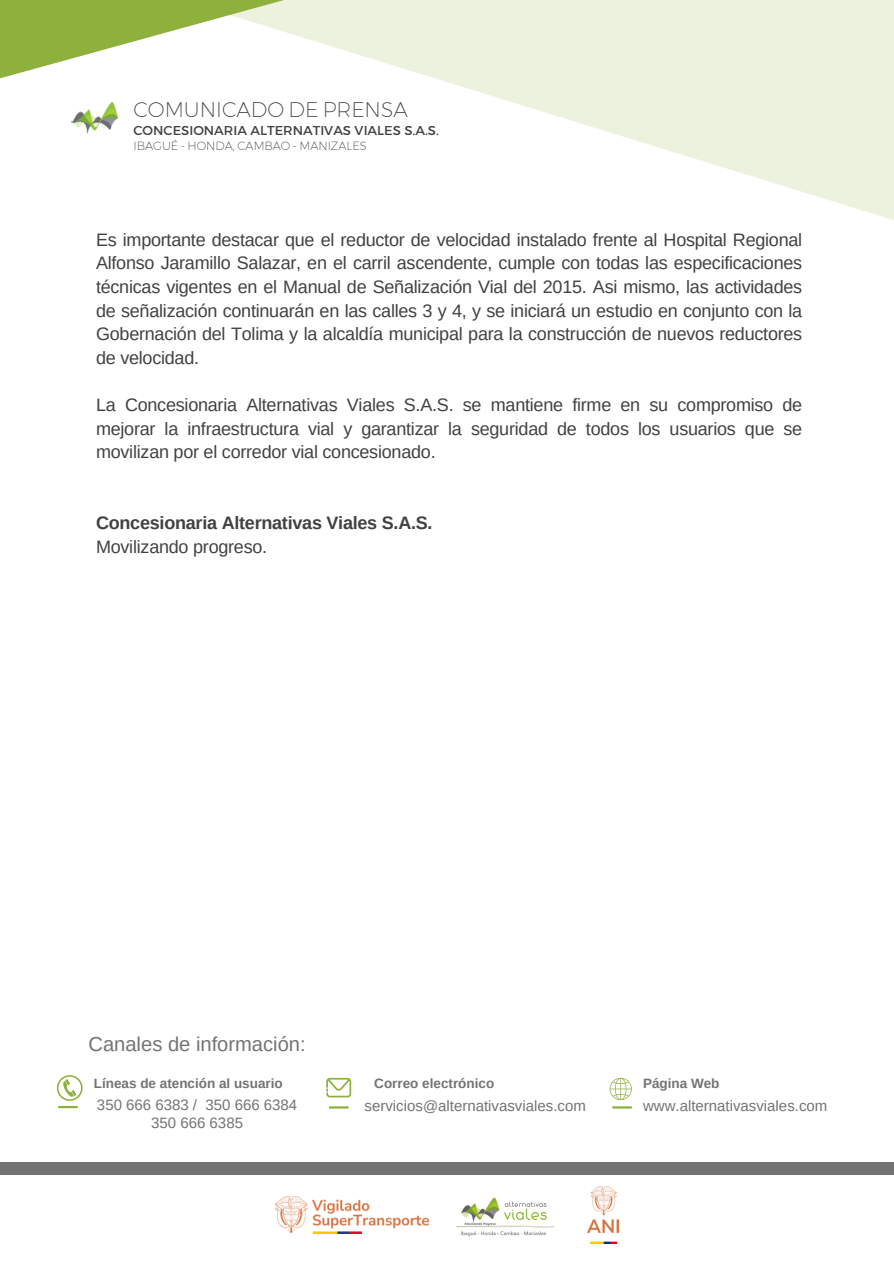
<style>
.page{position:relative;width:894px;height:1264px;background:#fff}
.page>*{position:absolute;margin:0;border:0;box-sizing:border-box;transform-origin:0 0}
.t1{font:300 20.55px "Kief Montaser Extra";color:#424141}
.t2{font:20.1px "Arimo";color:#737373}
.t3{font:18px/23.7px "Arimo";letter-spacing:-.015em;color:#424141;text-align:justify}
.t4{font:700 18px/23.7px "Arimo";letter-spacing:-.015em;color:#424141}
.t5{font:15px/18px "Arimo";color:#737373;text-align:center}
.t6{font:700 13.5px "Arimo";color:#737373}
.t7{font:13.05px "Kief Montaser Regular";color:#424141}
.t8{font:300 11.55px "Kief Montaser Extra";color:#424141}
.s1{font-weight:400}
</style>
<div class="page">
<img style="left:456px;top:1197px;width:98px;height:39px">
<img style="left:275px;top:1196px;width:153px;height:37px">
<img style="left:587px;top:1186px;width:31px;height:56px">
<svg style="left:609px;top:1077px;width:22px;height:23px"></svg>
<svg style="left:326px;top:1077px;width:25px;height:19px"></svg>
<svg style="left:329px;top:1106px;width:19px;height:2px"></svg>
<svg style="left:612px;top:1106px;width:19px;height:2px"></svg>
<hr style="left:58px;top:1105px;width:20px;height:3px;background:#8eb03c">
<svg style="left:57px;top:1075px;width:26px;height:25px"></svg>
<div style="left:0;top:1161px;width:893px;height:13px;background:#737373"></div>
<svg style="left:817px;top:196px;width:76px;height:24px"></svg>
<svg style="left:0;top:0;width:893px;height:196px"></svg>
<img style="left:71px;top:102px;width:50px;height:32px">
<h4 class="t1" style="left:133px;top:97px;width:275px">COMUNICADO DE PRENSA</h4>
<p class="t7" style="left:133px;top:122px;width:307px">CONCESIONARIA ALTERNATIVAS VIALES S.A.S.</p>
<h5 class="t8" style="left:133px;top:139px;width:235px">IBAGUÉ - HONDA, CAMBAO - MANIZALES</h5>
<p class="t3" style="left:96px;top:228px;width:707px">Es importante destacar que el reductor de velocidad instalado frente al Hospital Regional Alfonso Jaramillo Salazar, en el carril ascendente, cumple con todas las especificaciones técnicas vigentes en el Manual de Señalización Vial del 2015. Asi mismo, las actividades de señalización continuarán en las calles 3 y 4, y se iniciará un estudio en conjunto con la Gobernación del Tolima y la alcaldía municipal para la construcción de nuevos reductores de velocidad.</p>
<p class="t3" style="left:96px;top:393px;width:707px">La Concesionaria Alternativas Viales S.A.S. se mantiene firme en su compromiso de mejorar la infraestructura vial y garantizar la seguridad de todos los usuarios que se movilizan por el corredor vial concesionado.</p>
<p class="t4" style="left:96px;top:511px;width:338px">Concesionaria Alternativas Viales S.A.S.<br><span class="s1">Movilizando progreso.</span></p>
<h5 class="t2" style="left:88px;top:1032px;width:219px">Canales de información:</h5>
<p class="t6" style="left:94px;top:1075px;width:190px">Líneas de atención al usuario</p>
<h4 class="t5" style="left:97px;top:1096px;width:202px">350 666 6383 / 350 666 6384<br>350 666 6385</h4>
<h3 class="t6" style="left:374px;top:1075px;width:121px">Correo electrónico</h3>
<h3 class="t5" style="left:364px;top:1096px;width:223px">servicios@alternativasviales.com</h3>
<p class="t6" style="left:643px;top:1075px;width:78px">Página Web</p>
<h2 class="t5" style="left:643px;top:1096px;width:186px">www.alternativasviales.com</h2>
</div>
